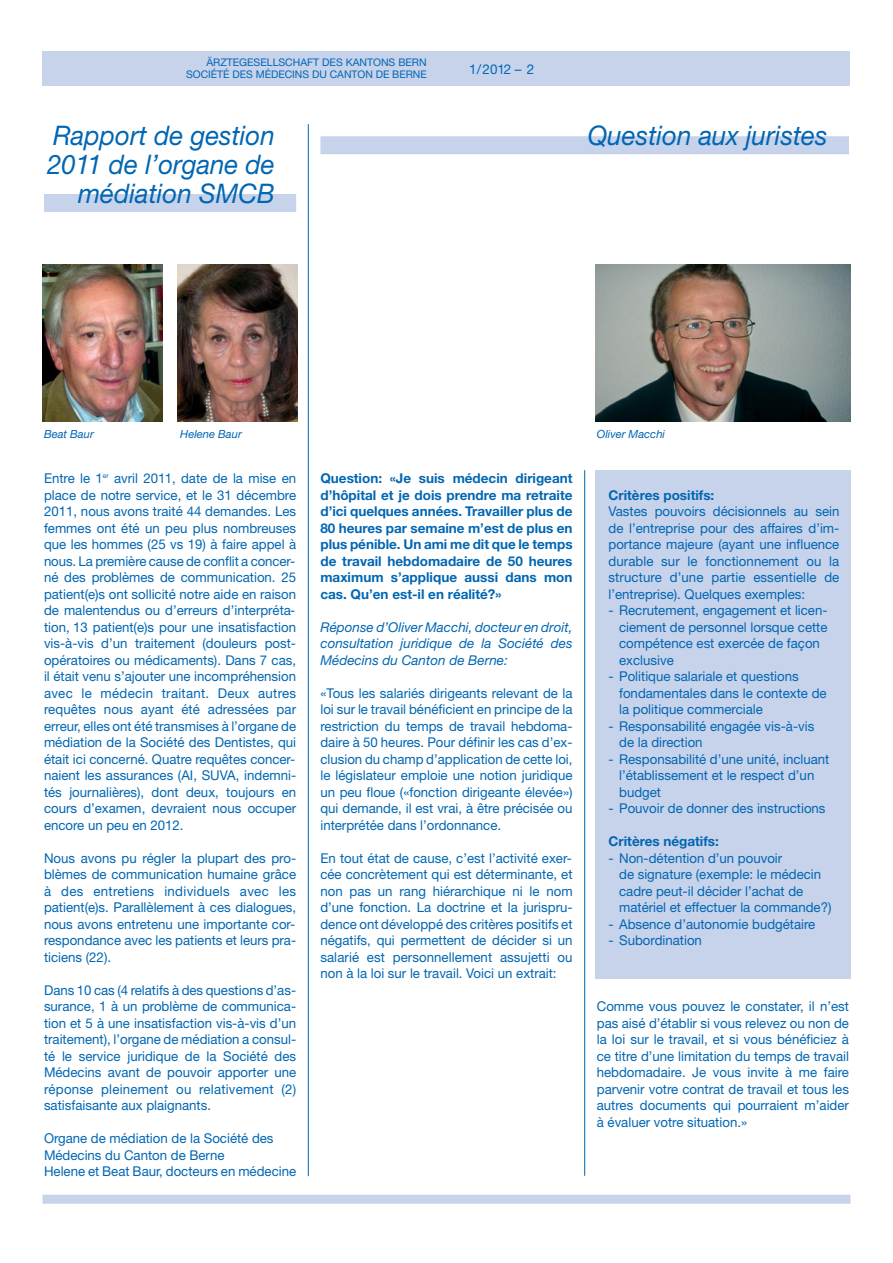
<style>
.page{position:relative;width:893px;height:1263px;background:#fff}
.page>*{position:absolute;margin:0;border:0;box-sizing:border-box;transform-origin:0 0}
.t1{font:italic 27px/28.8px "Helvetica Neue LT";color:#0066b3;text-align:right;scale:.96 1}
.t2{font:13.5px/16.5px "Helvetica Neue LT";color:#0066b3;text-align:justify}
.t3{font:700 13.5px/16.5px "Helvetica Neue LT";color:#0066b3;text-align:justify}
.t4{font:italic 13.5px/16.5px "Helvetica Neue LT";color:#0066b3;text-align:justify}
.t5{font:italic 11.25px "Helvetica Neue LT";color:#0066b3}
.t6{font:10.5px/12px "Helvetica Neue LT";color:#0066b3;text-align:right}
</style>
<div class="page">
<div style="left:43px;top:1195px;width:807px;height:9px;background:#c7d2eb"></div>
<div style="left:43px;top:51px;width:807px;height:34px;background:#c7d2eb"></div>
<hr style="left:308px;top:124px;width:1px;height:1052px;background:#0066b3">
<hr style="left:584px;top:470px;width:1px;height:706px;background:#0066b3">
<img style="left:43px;top:264px;width:120px;height:157px">
<img style="left:178px;top:264px;width:120px;height:157px">
<div style="left:44px;top:194px;width:252px;height:18px;background:#c7d2eb"></div>
<div style="left:320px;top:136px;width:529px;height:18px;background:#c7d2eb"></div>
<img style="left:595px;top:264px;width:255px;height:157px">
<div style="left:595px;top:470px;width:255px;height:509px;background:#c7d2eb"></div>
<p class="t6" style="left:186px;top:58px;width:242px">ÄRZTEGESELLSCHAFT DES KANTONS BERN<br>SOCIÉTÉ DES MÉDECINS DU CANTON DE BERNE</p>
<p class="t2" style="left:469px;top:62px;width:66px">1/2012 – 2</p>
<h1 class="t1" style="left:47px;top:124px;width:239px">Rapport de gestion<br>2011 de l’organe de médiation SMCB</h1>
<h1 class="t1" style="left:588px;top:124px;width:251px">Question aux juristes</h1>
<p class="t5" style="left:44px;top:430px;width:51px">Beat Baur</p>
<p class="t5" style="left:180px;top:430px;width:63px">Helene Baur</p>
<p class="t2" style="left:44px;top:471px;width:254px">Entre le 1<sup>er</sup> avril 2011, date de la mise en place de notre service, et le 31 décembre 2011, nous avons traité 44 demandes. Les femmes ont été un peu plus nombreuses que les hommes (25 vs 19) à faire appel à nous. La première cause de conflit a concer&shy;né des problèmes de communication. 25 patient(e)s ont sollicité notre aide en raison de malentendus ou d’erreurs d’interpréta&shy;tion, 13 patient(e)s pour une insatisfaction vis-à-vis d’un traitement (douleurs post&shy;opératoires ou médicaments). Dans 7 cas, il était venu s’ajouter une incompréhension avec le médecin traitant. Deux autres requêtes nous ayant été adressées par erreur, elles ont été transmises à l’organe de médiation de la Société des Dentistes, qui était ici concerné. Quatre requêtes concer&shy;naient les assurances (AI, SUVA, indemni&shy;tés journalières), dont deux, toujours en cours d’examen, devraient nous occuper encore un peu en 2012.</p>
<p class="t2" style="left:44px;top:851px;width:254px">Nous avons pu régler la plupart des pro&shy;blèmes de communication humaine grâce à des entretiens individuels avec les patient(e)s. Parallèlement à ces dialogues, nous avons entretenu une importante cor&shy;respondance avec les patients et leurs pra&shy;ticiens (22).</p>
<p class="t2" style="left:44px;top:983px;width:254px">Dans 10 cas (4 relatifs à des questions d’as&shy;surance, 1 à un problème de communica&shy;tion et 5 à une insatisfaction vis-à-vis d’un traitement), l’organe de médiation a consul&shy;té le service juridique de la Société des Médecins avant de pouvoir apporter une réponse pleinement ou relativement (2) satisfaisante aux plaignants.</p>
<p class="t2" style="left:44px;top:1131px;width:254px;text-align:left">Organe de médiation de la Société des<br>Médecins du Canton de Berne<br>Helene et Beat Baur, docteurs en médecine</p>
<p class="t3" style="left:320px;top:471px;width:254px">Question: «Je suis médecin dirigeant d’hôpital et je dois prendre ma retraite d’ici quelques années. Travailler plus de 80 heures par semaine m’est de plus en plus pénible. Un ami me dit que le temps de travail hebdomadaire de 50 heures maximum s’applique aussi dans mon cas. Qu’en est-il en réalité?»</p>
<p class="t4" style="left:320px;top:620px;width:254px">Réponse d’Oliver Macchi, docteur en droit, consultation juridique de la Société des Médecins du Canton de Berne:</p>
<p class="t2" style="left:320px;top:686px;width:254px">«Tous les salariés dirigeants relevant de la loi sur le travail bénéficient en principe de la restriction du temps de travail hebdoma&shy;daire à 50 heures. Pour définir les cas d’ex&shy;clusion du champ d’application de cette loi, le législateur emploie une notion juridique un peu floue («fonction dirigeante élevée») qui demande, il est vrai, à être précisée ou interprétée dans l’ordonnance.</p>
<p class="t2" style="left:320px;top:851px;width:254px">En tout état de cause, c’est l’activité exer&shy;cée concrètement qui est déterminante, et non pas un rang hiérarchique ni le nom d’une fonction. La doctrine et la jurispru&shy;dence ont développé des critères positifs et négatifs, qui permettent de décider si un salarié est personnellement assujetti ou non à la loi sur le travail. Voici un extrait:</p>
<p class="t5" style="left:597px;top:430px;width:70px">Oliver Macchi</p>
<p class="t3" style="left:608px;top:488px;width:107px">Critères positifs:</p>
<p class="t2" style="left:608px;top:504px;width:232px">Vastes pouvoirs décisionnels au sein de l’entreprise pour des affaires d’im&shy;portance majeure (ayant une influence durable sur le fonctionnement ou la structure d’une partie essentielle de l’entreprise). Quelques exemples:</p>
<p class="t2" style="left:619px;top:603px;width:210px;text-align:left;text-indent:-11px">- Recrutement, engagement et licen&shy;ciement de personnel lorsque cette compétence est exercée de façon exclusive</p>
<p class="t2" style="left:619px;top:669px;width:209px;text-align:left;text-indent:-11px">- Politique salariale et questions fondamentales dans le contexte de la politique commerciale</p>
<p class="t2" style="left:619px;top:719px;width:197px;text-indent:-11px">- Responsabilité engagée vis-à-vis de la direction</p>
<p class="t2" style="left:619px;top:752px;width:212px;text-align:left;text-indent:-11px">- Responsabilité d’une unité, incluant l’établissement et le respect d’un budget</p>
<p class="t2" style="left:608px;top:801px;width:219px">- Pouvoir de donner des instructions</p>
<p class="t3" style="left:608px;top:834px;width:112px">Critères négatifs:</p>
<p class="t2" style="left:619px;top:851px;width:214px;text-align:left;text-indent:-11px">- Non-détention d’un pouvoir<br>de signature (exemple: le médecin cadre peut-il décider l’achat de matériel et effectuer la commande?)</p>
<p class="t2" style="left:608px;top:917px;width:208px">- Absence d’autonomie budgétaire</p>
<p class="t2" style="left:608px;top:933px;width:95px">- Subordination</p>
<p class="t2" style="left:597px;top:999px;width:254px">Comme vous pouvez le constater, il n’est pas aisé d’établir si vous relevez ou non de la loi sur le travail, et si vous bénéficiez à ce titre d’une limitation du temps de travail hebdomadaire. Je vous invite à me faire parvenir votre contrat de travail et tous les autres documents qui pourraient m’aider à évaluer votre situation.»</p>
</div>
